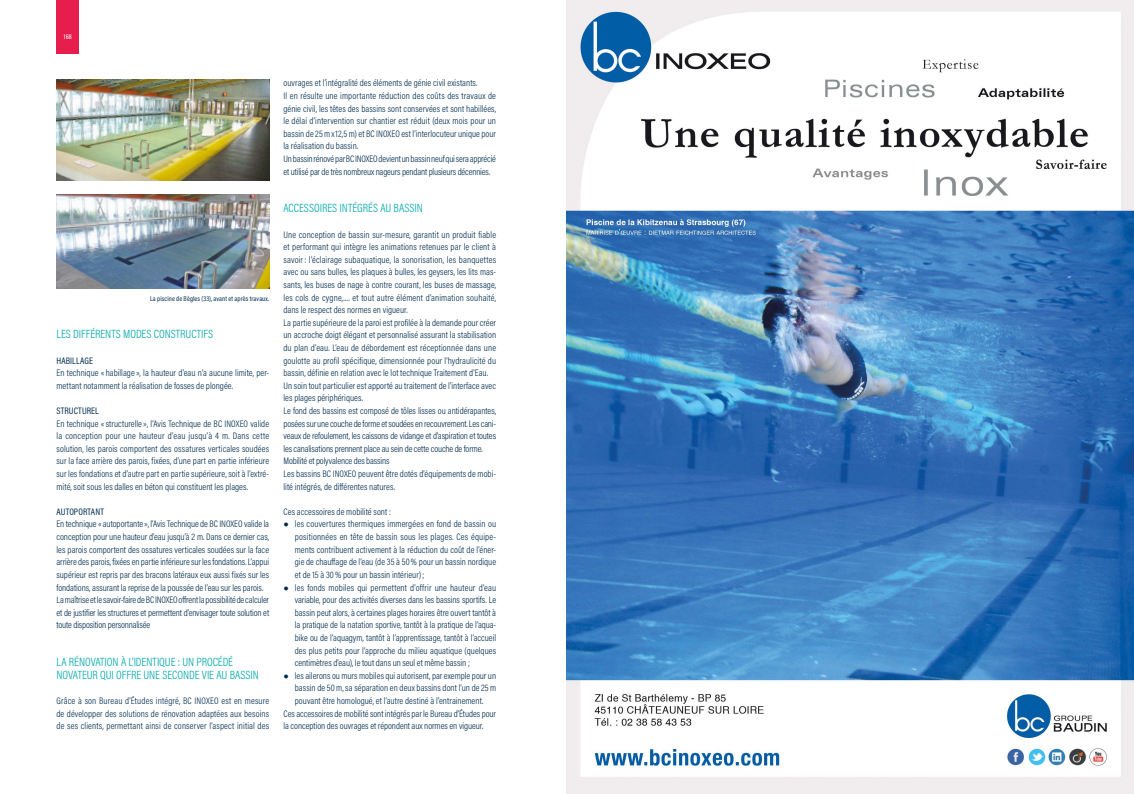
<style>
.page{position:relative;width:1134px;height:794px;background:#fff}
.page>*{position:absolute;margin:0;border:0;box-sizing:border-box;transform-origin:0 0}
.INTERTITRE_VERT{font:300 12px/12.6px "Acumin Pro Cond";letter-spacing:-.005em;color:#00a7aa}
.TXT_COURANT{font:300 9.5px/12.6px "Acumin Pro Cond";letter-spacing:.005em;color:#002c4d;text-align:justify}
.TXT_COURANT_resseré{font:300 9.5px/12.6px "Acumin Pro Cond";letter-spacing:-.015em;color:#002c4d;text-align:justify}
.INTERTITRE_NIVEAU_2{font:9.5px "Acumin Pro Cond";letter-spacing:.01em;color:#002c4d}
.LÉGENDES_PHOTOS_NO_G{font:7px "Acumin Pro Cond";letter-spacing:.015em;color:#002c4d}
.t1{font:500 7px "Acumin Pro Cond";color:#fff}
.s1{font-family:"Arial";font-weight:900;font-size:9px}
</style>
<div class="page">
<div style="left:57px;top:0;width:22px;height:53px;background:#e61d4d"></div>
<img style="left:567px;top:0;width:567px;height:794px">
<img style="left:56px;top:79px;width:213px;height:101px">
<img style="left:56px;top:194px;width:213px;height:94px">
<p class="t1" style="left:64px;top:32px;width:10px">168</p>
<p class="LÉGENDES_PHOTOS_NO_G" style="left:150px;top:294px;width:121px">La piscine de Bègles (33), avant et après travaux.</p>
<p class="INTERTITRE_VERT" style="left:56px;top:328px;width:158px">LES DIFFÉRENTS MODES CONSTRUCTIFS</p>
<p class="INTERTITRE_NIVEAU_2" style="left:56px;top:354px;width:38px">HABILLAGE</p>
<p class="TXT_COURANT" style="left:56px;top:366px;width:214px">En technique « habillage», la hauteur d’eau n’a aucune limite, per&shy;mettant notamment la réalisation de fosses de plongée.</p>
<p class="INTERTITRE_NIVEAU_2" style="left:56px;top:404px;width:44px">STRUCTUREL</p>
<p class="TXT_COURANT" style="left:56px;top:417px;width:214px">En technique «structurelle», l’Avis Technique de BC INOXEO valide la conception pour une hauteur d’eau jusqu’à 4 m. Dans cette solution, les parois comportent des ossatures verticales soudées sur la face arrière des parois, fixées, d’une part en partie inférieure sur les fondations et d’autre part en partie supérieure, soit à l’extré&shy;mité, soit sous les dalles en béton qui constituent les plages.</p>
<p class="INTERTITRE_NIVEAU_2" style="left:56px;top:505px;width:49px">AUTOPORTANT</p>
<p class="TXT_COURANT_resseré" style="left:56px;top:518px;width:214px">En technique «autoportante», l’Avis Technique de BC INOXEO valide la conception pour une hauteur d’eau jusqu’à 2 m. Dans ce dernier cas, les parois comportent des ossatures verticales soudées sur la face arrière des parois, fixées en partie inférieure sur les fondations. L’appui supérieur est repris par des bracons latéraux eux aussi fixés sur les fondations, assurant la reprise de la poussée de l’eau sur les parois.</p>
<p class="TXT_COURANT_resseré" style="left:56px;top:593px;width:214px">La maîtrise et le savoir-faire de BC INOXEO offrent la possibilité de calculer et de justifier les structures et permettent d’envisager toute solution et toute disposition personnalisée</p>
<p class="INTERTITRE_VERT" style="left:56px;top:655px;width:204px">LA RÉNOVATION À L’IDENTIQUE : UN PROCÉDÉ<br>NOVATEUR QUI OFFRE UNE SECONDE VIE AU BASSIN</p>
<p class="TXT_COURANT" style="left:56px;top:694px;width:214px">Grâce à son Bureau d’Études intégré, BC INOXEO est en mesure de développer des solutions de rénovation adaptées aux besoins de ses clients, permettant ainsi de conserver l’aspect initial des</p>
<p class="TXT_COURANT" style="left:283px;top:77px;width:196px">ouvrages et l’intégralité des éléments de génie civil existants.</p>
<p class="TXT_COURANT" style="left:283px;top:89px;width:214px">Il en résulte une importante réduction des coûts des travaux de génie civil, les têtes des bassins sont conservées et sont habillées, le délai d’intervention sur chantier est réduit (deux mois pour un bassin de 25mx12,5 m) et BC INOXEO est l’interlocuteur unique pour la réalisation du bassin.</p>
<p class="TXT_COURANT_resseré" style="left:283px;top:152px;width:214px">Un bassin rénové par BC INOXEO devient un bassin neuf qui sera apprécié et utilisé par de très nombreux nageurs pendant plusieurs décennies.</p>
<p class="INTERTITRE_VERT" style="left:283px;top:202px;width:141px">ACCESSOIRES INTÉGRÉS AU BASSIN</p>
<p class="TXT_COURANT" style="left:283px;top:228px;width:214px">Une conception de bassin sur-mesure, garantit un produit fiable et performant qui intègre les animations retenues par le client à savoir : l’éclairage subaquatique, la sonorisation, les banquettes avec ou sans bulles, les plaques à bulles, les geysers, les lits mas&shy;sants, les buses de nage à contre courant, les buses de massage, les cols de cygne,.... et tout autre élément d’animation souhaité, dans le respect des normes en vigueur.</p>
<p class="TXT_COURANT" style="left:283px;top:316px;width:214px">La partie supérieure de la paroi est profilée à la demande pour créer un accroche doigt élégant et personnalisé assurant la stabilisation du plan d’eau. L’eau de débordement est réceptionnée dans une goulotte au profil spécifique, dimensionnée pour l’hydraulicité du bassin, définie en relation avec le lot technique Traitement d’Eau.</p>
<p class="TXT_COURANT" style="left:283px;top:379px;width:214px">Un soin tout particulier est apporté au traitement de l’interface avec les plages périphériques.</p>
<p class="TXT_COURANT" style="left:283px;top:404px;width:214px">Le fond des bassins est composé de tôles lisses ou antidérapantes, posées sur une couche de forme et soudées en recouvrement. Les cani&shy;veaux de refoulement, les caissons de vidange et d’aspiration et toutes les canalisations prennent place au sein de cette couche de forme.</p>
<p class="TXT_COURANT_resseré" style="left:283px;top:455px;width:107px">Mobilité et polyvalence des bassins</p>
<p class="TXT_COURANT" style="left:283px;top:467px;width:214px">Les bassins BC INOXEO peuvent être dotés d’équipements de mobi&shy;lité intégrés, de différentes natures.</p>
<p class="TXT_COURANT" style="left:283px;top:505px;width:109px">Ces accessoires de mobilité sont :</p>
<p class="TXT_COURANT" style="left:295px;top:518px;width:203px;text-indent:-11px"><span class="s1">●</span> les couvertures thermiques immergées en fond de bassin ou positionnées en tête de bassin sous les plages. Ces équipe&shy;ments contribuent activement à la réduction du coût de l’éner&shy;gie de chauffage de l’eau (de 35 à 50% pour un bassin nordique et de 15 à 30% pour un bassin intérieur);</p>
<p class="TXT_COURANT" style="left:295px;top:581px;width:203px;text-indent:-11px"><span class="s1">●</span> les fonds mobiles qui permettent d’offrir une hauteur d’eau variable, pour des activités diverses dans les bassins sportifs. Le bassin peut alors, à certaines plages horaires être ouvert tantôt à la pratique de la natation sportive, tantôt à la pratique de l’aqua&shy;bike ou de l’aquagym, tantôt à l’apprentissage, tantôt à l’accueil des plus petits pour l’approche du milieu aquatique (quelques centimètres d’eau), le tout dans un seul et même bassin ;</p>
<p class="TXT_COURANT" style="left:295px;top:669px;width:203px;text-indent:-11px"><span class="s1">●</span> les ailerons ou murs mobiles qui autorisent, par exemple pour un bassin de 50m, sa séparation en deux bassins dont l’un de 25m pouvant être homologué, et l’autre destiné à l’entrainement.</p>
<p class="TXT_COURANT" style="left:283px;top:707px;width:213px">Ces accessoires de mobilité sont intégrés par le Bureau d’Études pour la conception des ouvrages et répondent aux normes en vigueur.</p>
</div>
